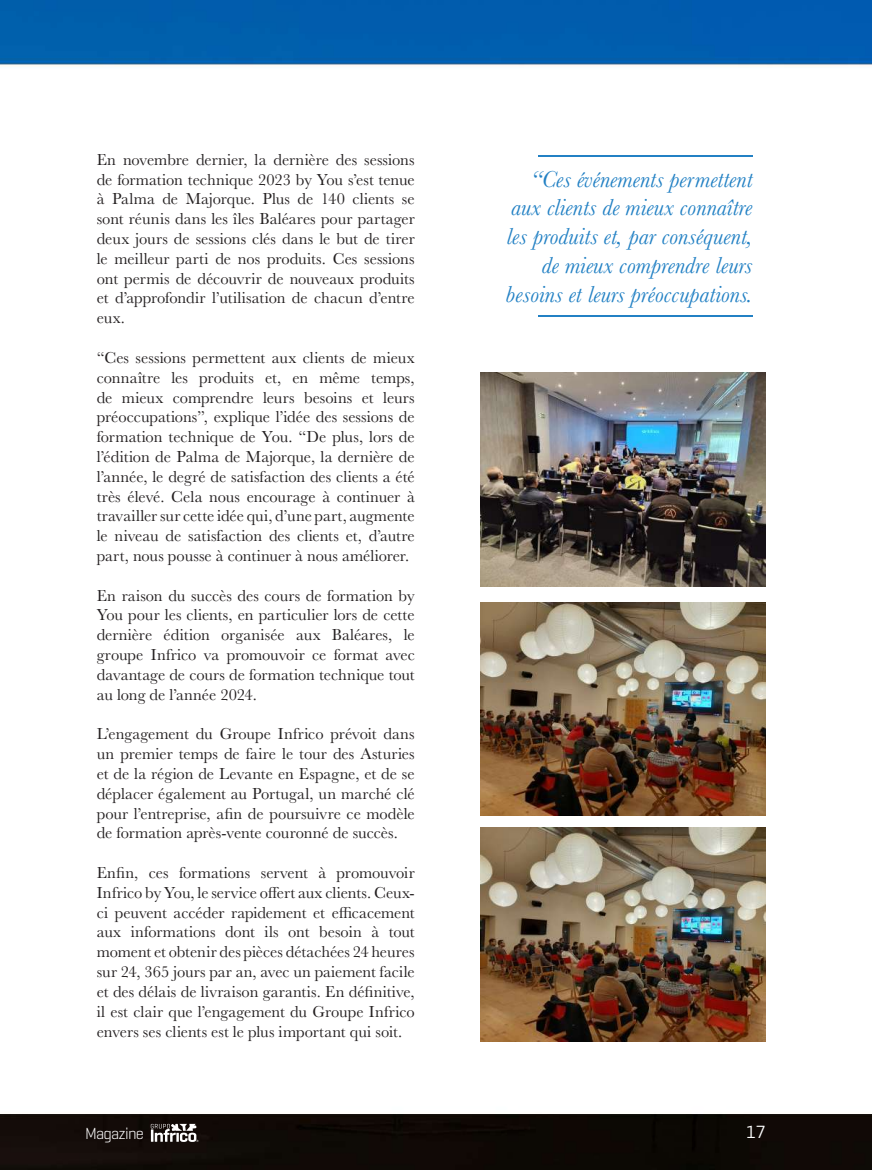
<style>
.page{position:relative;width:872px;height:1170px;background:#fff}
.page>*{position:absolute;margin:0;border:0;box-sizing:border-box;transform-origin:0 0}
.t1{font:italic 24px/28.8px "Baskerville";color:#2381c4;text-align:right}
.t2{font:18px "Geogrotesque";color:#fff}
.t3{font:16.5px/19.8px "Baskerville";color:#231f20;text-align:justify}
.t4{font:300 16.35px "Geogrotesque";letter-spacing:-.05em;color:#fff}
</style>
<div class="page">
<img style="left:0;top:0;width:872px;height:1169px">
<hr style="left:537px;top:155px;width:215px;height:2px;background:#2381c4">
<hr style="left:537px;top:315px;width:215px;height:2px;background:#2381c4">
<img style="left:480px;top:372px;width:285px;height:214px">
<img style="left:480px;top:602px;width:285px;height:213px">
<img style="left:480px;top:827px;width:285px;height:214px">
<svg style="left:151px;top:1123px;width:47px;height:19px"></svg>
<p class="t3" style="left:97px;top:150px;width:319px">En novembre dernier, la dernière des sessions de formation technique 2023 by You s’est tenue à Palma de Majorque. Plus de 140 clients se sont réunis dans les îles Baléares pour partager deux jours de sessions clés dans le but de tirer le meilleur parti de nos produits. Ces sessions ont permis de découvrir de nouveaux produits et d’approfondir l’utilisation de chacun d’entre eux.</p>
<p class="t3" style="left:97px;top:348px;width:319px">“Ces sessions permettent aux clients de mieux connaître les produits et, en même temps, de mieux comprendre leurs besoins et leurs préoccupations”, explique l’idée des sessions de formation technique de You. “De plus, lors de l’édition de Palma de Majorque, la dernière de l’année, le degré de satisfaction des clients a été très élevé. Cela nous encourage à continuer à travailler sur cette idée qui, d’une part, augmente le niveau de satisfaction des clients et, d’autre part, nous pousse à continuer à nous améliorer.</p>
<p class="t3" style="left:97px;top:585px;width:319px">En raison du succès des cours de formation by You pour les clients, en particulier lors de cette dernière édition organisée aux Baléares, le groupe Infrico va promouvoir ce format avec davantage de cours de formation technique tout au long de l’année 2024.</p>
<p class="t3" style="left:97px;top:724px;width:319px">L’engagement du Groupe Infrico prévoit dans un premier temps de faire le tour des Asturies et de la région de Levante en Espagne, et de se déplacer également au Portugal, un marché clé pour l’entreprise, afin de poursuivre ce modèle de formation après-vente couronné de succès.</p>
<p class="t3" style="left:97px;top:863px;width:319px">Enfin, ces formations servent à promouvoir Infrico by You, le service offert aux clients. Ceux&shy;ci peuvent accéder rapidement et efficacement aux informations dont ils ont besoin à tout moment et obtenir des pièces détachées 24 heures sur 24, 365 jours par an, avec un paiement facile et des délais de livraison garantis. En définitive, il est clair que l’engagement du Groupe Infrico envers ses clients est le plus important qui soit.</p>
<h1 class="t1" style="left:505px;top:164px;width:248px">“Ces événements permettent aux clients de mieux connaître les produits et, par conséquent, de mieux comprendre leurs besoins et leurs préoccupations.</h1>
<p class="t4" style="left:85px;top:1122px;width:60px">Magazine</p>
<p class="t2" style="left:746px;top:1120px;width:21px">17</p>
</div>
